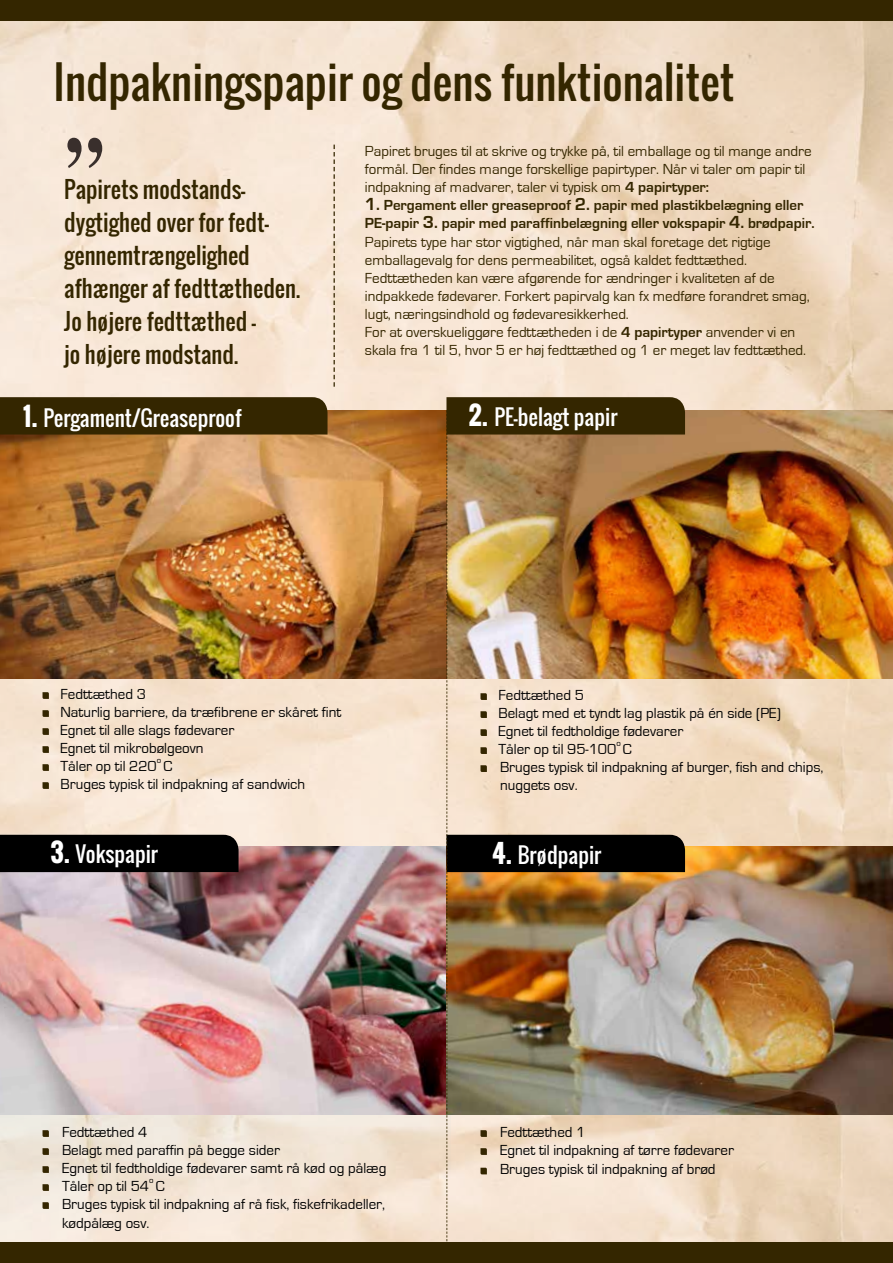
<style>
.page{position:relative;width:893px;height:1263px;background:#fff}
.page>*{position:absolute;margin:0;border:0;box-sizing:border-box;transform-origin:0 0}
.t1{font:700 90.3px "Times";color:#392f2c;scale:.85 1}
.t2{font:43.5px "Oswald";color:#342600}
.t3{font:22.5px/33px "Oswald";color:#342600}
.t4{font:21px "Oswald";color:#fff}
.t5{font:15px/18px "Eurostile";color:#342600}
.t6{font:15px/18px "Eurostile";color:#000}
.t7{font:8.7px "Eurostile";color:#000}
.s1{font-weight:700}
.s2{font-weight:700;font-size:18px}
.s3{font-weight:700;font-size:25.05px}
</style>
<div class="page">
<img style="left:0;top:20px;width:893px;height:1223px">
<svg style="left:0;top:1114px;width:446px;height:129px;background:#f0e3d4"></svg>
<img style="left:0;top:410px;width:893px;height:268px">
<svg style="left:43px;top:692px;width:6px;height:7px"></svg>
<svg style="left:43px;top:710px;width:6px;height:7px"></svg>
<svg style="left:43px;top:728px;width:6px;height:7px"></svg>
<svg style="left:43px;top:746px;width:6px;height:7px"></svg>
<svg style="left:43px;top:764px;width:6px;height:7px"></svg>
<svg style="left:43px;top:782px;width:6px;height:7px"></svg>
<div style="left:0;top:397px;width:328px;height:37px;background:#342600"></div>
<svg style="left:43px;top:1130px;width:6px;height:7px"></svg>
<svg style="left:43px;top:1148px;width:6px;height:7px"></svg>
<svg style="left:43px;top:1166px;width:6px;height:7px"></svg>
<svg style="left:43px;top:1184px;width:6px;height:7px"></svg>
<svg style="left:43px;top:1202px;width:6px;height:7px"></svg>
<img style="left:0;top:846px;width:893px;height:268px">
<div style="left:0;top:835px;width:239px;height:37px;background:#000"></div>
<img style="left:446px;top:397px;width:239px;height:846px">
<svg style="left:333px;top:145px;width:2px;height:242px"></svg>
<div style="left:0;top:1243px;width:893px;height:20px;background:#342600"></div>
<div style="left:0;top:0;width:893px;height:20px;background:#342600"></div>
<h2 class="t2" style="left:54px;top:50px;width:683px">Indpakningspapir og dens funktionalitet</h2>
<p class="t5" style="left:365px;top:143px;width:448px">Papiret bruges til at skrive og trykke på, til emballage og til mange andre formål. Der findes mange forskellige papirtyper. Når vi taler om papir til indpakning af madvarer, taler vi typisk om <span class="s1">4 papirtyper:</span></p>
<p class="t5" style="left:365px;top:197px;width:451px"><span class="s2">1.</span> <span class="s1">Pergament eller greaseproof</span> <span class="s2">2.</span> <span class="s1">papir med plastikbelægning eller PE-papir</span> <span class="s2">3.</span> <span class="s1">papir med paraffinbelægning eller vokspapir</span> <span class="s2">4.</span> <span class="s1">brødpapir.<br></span>Papirets type har stor vigtighed, når man skal foretage det rigtige emballagevalg for dens permeabilitet, også kaldet fedttæthed.<br>Fedttætheden kan være afgørende for ændringer i kvaliteten af de indpakkede fødevarer. Forkert papirvalg kan fx medføre forandret smag, lugt, næringsindhold og fødevaresikkerhed.<br>For at overskueliggøre fedttætheden i de <span class="s1">4 papirtyper</span> anvender vi en skala fra 1 til 5, hvor 5 er høj fedttæthed og 1 er meget lav fedttæthed.</p>
<h1 class="t1" style="left:105px;top:223px;width:47px;rotate:-180deg">“</h1>
<h3 class="t3" style="left:64px;top:173px;width:237px">Papirets modstands&shy;dygtighed over for fedt&shy;gennemtrængelighed afhænger af fedttætheden.<br>Jo højere fedttæthed –<br>jo højere modstand.</h3>
<h3 class="t4" style="left:23px;top:402px;width:220px"><span class="s3">1.</span> Pergament/Greaseproof</h3>
<p class="t6" style="left:61px;top:685px;width:282px">Fedttæthed 3<br>Naturlig barriere, da træfibrene er skåret fint<br>Egnet til alle slags fødevarer<br>Egnet til mikrobølgeovn<br>Tåler op til 220 C</p>
<p class="t7" style="left:157px;top:755px;width:6px">o</p>
<p class="t6" style="left:61px;top:775px;width:246px">Bruges typisk til indpakning af sandwich</p>
<h3 class="t4" style="left:469px;top:401px;width:150px"><span class="s3">2.</span> PE-belagt papir</h3>
<p class="t6" style="left:498px;top:686px;width:284px">Fedttæthed 5<br>Belagt med et tyndt lag plastik på én side (PE)<br>Egnet til fedtholdige fødevarer<br>Tåler op til 95-100 C</p>
<p class="t7" style="left:616px;top:738px;width:6px">o</p>
<p class="t6" style="left:500px;top:758px;width:325px">Bruges typisk til indpakning af burger, fish and chips, nuggets osv.</p>
<h3 class="t4" style="left:51px;top:838px;width:109px"><span class="s3">3.</span> Vokspapir</h3>
<h3 class="t4" style="left:492px;top:839px;width:111px"><span class="s3">4.</span> Brødpapir</h3>
<p class="t6" style="left:62px;top:1123px;width:326px">Fedttæthed 4<br>Belagt med paraffin på begge sider<br>Egnet til fedtholdige fødevarer samt rå kød og pålæg<br>Tåler op til 54 C</p>
<p class="t7" style="left:149px;top:1175px;width:6px">o</p>
<p class="t6" style="left:62px;top:1194px;width:325px;line-height:19.5px">Bruges typisk til indpakning af rå fisk, fiskefrikadeller, kødpålæg osv.</p>
<p class="t6" style="left:500px;top:1123px;width:235px">Fedttæthed 1<br>Egnet til indpakning af tørre fødevarer</p>
<p class="t6" style="left:500px;top:1161px;width:217px">Bruges typisk til indpakning af brød</p>
</div>
